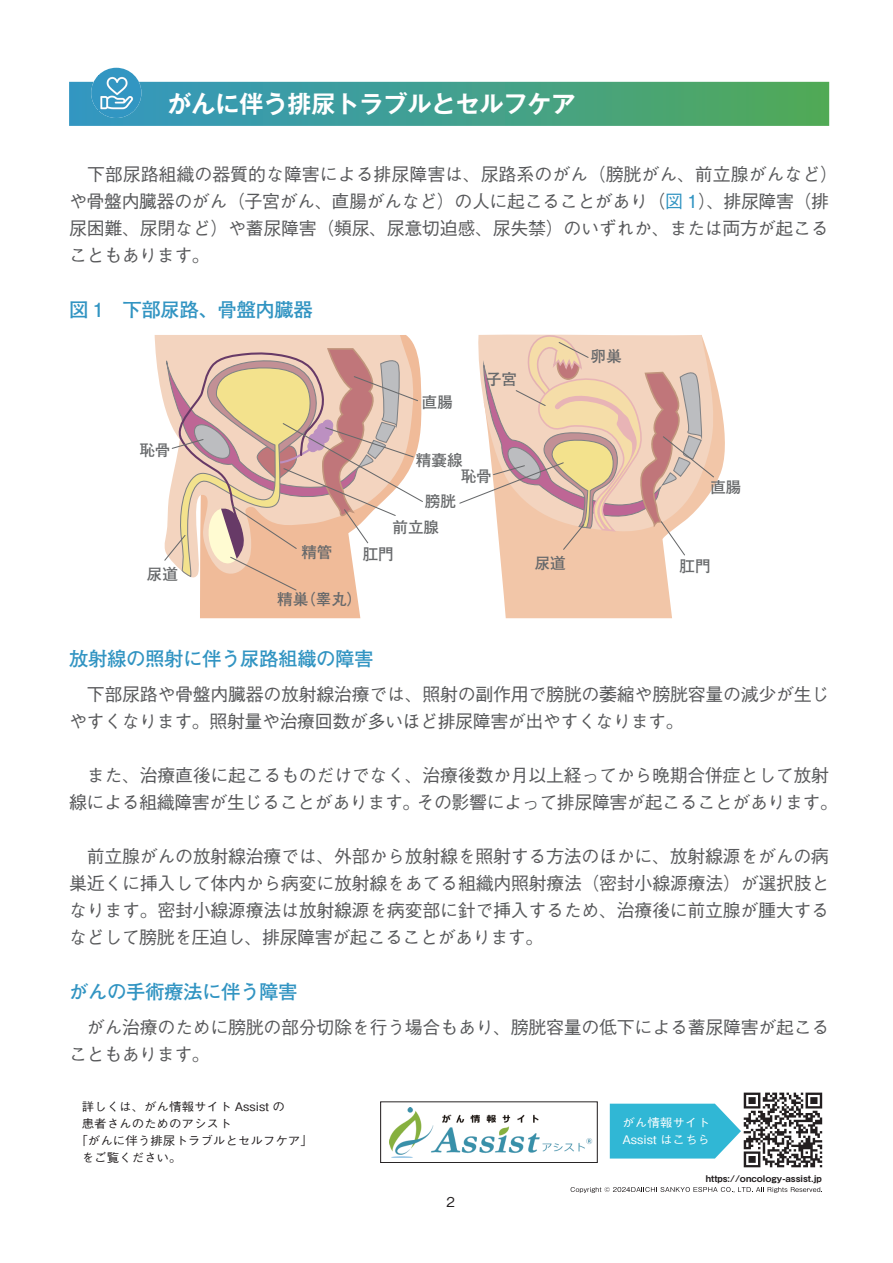
<style>
.page{position:relative;width:893px;height:1263px;background:#fff}
.page>*{position:absolute;margin:0;border:0;box-sizing:border-box;transform-origin:0 0}
.t1{font:700 24px "Gothic MB101 Pro De";color:#fff}
.t2{font:700 19.5px "Futo Go B101 Pro";letter-spacing:-.025em;color:#3194c2}
.t3{font:500 18px/27px "Gothic BBB Pro";letter-spacing:-.02em;color:#57585a}
.t4{font:700 15.6px "Futo Go B101 Pro";color:#67696b}
.t5{font:500 13.5px "Gothic BBB Pro";color:#231f20}
.t6{font:500 11.85px "Gothic BBB Pro";color:#231f20;scale:1.06 1}
.t7{font:500 11.85px/17.1px "Gothic BBB Pro";color:#fff;scale:1.06 1}
.t8{font:9.15px "Midashi Go Pro MB31";color:#231f20;scale:1.06 1}
.t9{font:6.15px "Gothic MB101 Pro";color:#231f20;scale:1.06 1}
.s1{color:#3194c2}
</style>
<div class="page">
<svg style="left:69px;top:68px;width:760px;height:58px"></svg>
<img style="left:99px;top:76px;width:35px;height:34px">
<svg style="left:571px;top:1187px;width:251px;height:6px"></svg>
<svg style="left:610px;top:1104px;width:131px;height:54px;background:#44bed9"></svg>
<div style="left:380px;top:1101px;width:218px;height:62px;border:1px solid #231f20"></div>
<img style="left:743px;top:1092px;width:80px;height:76px">
<img style="left:389px;top:1108px;width:203px;height:50px">
<div style="left:200px;top:591px;width:161px;height:27px;background:#f0bb99"></div>
<svg style="left:500px;top:383px;width:225px;height:235px;fill:#f2c6a8"></svg>
<svg style="left:155px;top:335px;width:8px;height:64px"></svg>
<svg style="left:163px;top:335px;width:260px;height:256px;background:#e4c5b2"></svg>
<svg style="left:459px;top:334px;width:256px;height:222px"></svg>
<h1 class="t1" style="left:167px;top:84px;width:409px">がんに伴う排尿トラブルとセルフケア</h1>
<p class="t3" style="left:69px;top:158px;width:771px">　下部尿路組織の器質的な障害による排尿障害は、尿路系のがん（膀胱がん、前立腺がんなど(や骨盤内臓器のがん（子宮がん、直腸がんなど）の人に起こることがあり（<span class="s1">図 1</span>）、排尿障害（排尿困難、尿閉など）や蓄尿障害（頻尿、尿意切迫感、尿失禁）のいずれか、または両方が起こることもあります。</p>
<p class="t2" style="left:69px;top:294px;width:245px">図 　1 下部尿路、骨盤内臓器</p>
<p class="t4" style="left:139px;top:438px;width:33px">恥骨</p>
<p class="t4" style="left:147px;top:561px;width:33px">尿道</p>
<p class="t4" style="left:422px;top:389px;width:33px">直腸</p>
<p class="t4" style="left:486px;top:367px;width:33px">子宮</p>
<p class="t4" style="left:301px;top:540px;width:33px">精管</p>
<p class="t4" style="left:300px;top:587px;width:64px">（睾丸(</p>
<p class="t4" style="left:277px;top:587px;width:33px">精巣</p>
<p class="t4" style="left:416px;top:447px;width:48px">精嚢線</p>
<p class="t4" style="left:461px;top:464px;width:33px">恥骨</p>
<p class="t4" style="left:425px;top:489px;width:33px">膀胱</p>
<p class="t4" style="left:392px;top:514px;width:48px">前立腺</p>
<p class="t4" style="left:363px;top:541px;width:33px">肛門</p>
<p class="t4" style="left:535px;top:551px;width:33px">尿道</p>
<p class="t4" style="left:590px;top:344px;width:33px">卵巣</p>
<p class="t4" style="left:710px;top:475px;width:33px">直腸</p>
<p class="t4" style="left:679px;top:553px;width:33px">肛門</p>
<p class="t2" style="left:69px;top:643px;width:306px">放射線の照射に伴う尿路組織の障害</p>
<p class="t3" style="left:69px;top:678px;width:762px">　下部尿路や骨盤内臓器の放射線治療では、照射の副作用で膀胱の萎縮や膀胱容量の減少が生じやすくなります。照射量や治療回数が多いほど排尿障害が出やすくなります。</p>
<p class="t3" style="left:416px;top:759px;width:423px;text-indent:-347px">　また、治療直後に起こるものだけでなく、治療後数か月以上経ってから晩期合併症として放射その影響によって排尿障害が起こることがあります。</p>
<p class="t3" style="left:69px;top:786px;width:353px">線による組織障害が生じることがあります。</p>
<p class="t3" style="left:69px;top:840px;width:762px;text-align:justify">　前立腺がんの放射線治療では、外部から放射線を照射する方法のほかに、放射線源をがんの病巣近くに挿入して体内から病変に放射線をあてる組織内照射療法（密封小線源療法）が選択肢となります。密封小線源療法は放射線源を病変部に針で挿入するため、治療後に前立腺が腫大するなどして膀胱を圧迫し、排尿障害が起こることがあります。</p>
<p class="t2" style="left:69px;top:976px;width:230px">がんの手術療法に伴う障害</p>
<p class="t3" style="left:69px;top:1011px;width:762px">　がん治療のために膀胱の部分切除を行う場合もあり、膀胱容量の低下による蓄尿障害が起こることもあります。</p>
<p class="t6" style="left:82px;top:1097px;width:193px">詳しくは、がん情報サイト Assist の</p>
<p class="t6" style="left:82px;top:1114px;width:143px">患者さんのためのアシスト</p>
<p class="t6" style="left:75px;top:1131px;width:225px">「がんに伴う排尿トラブルとセルフケア「</p>
<p class="t6" style="left:82px;top:1148px;width:96px">をご覧ください。</p>
<p class="t5" style="left:446px;top:1191px;width:10px">2</p>
<p class="t7" style="left:622px;top:1113px;width:84px">がん情報サイト<br>Assist はこちら</p>
<p class="t8" style="left:706px;top:1171px;width:111px">https://oncology-assist.jp</p>
<p class="t9" style="left:626px;top:1184px;width:6px">4</p>
</div>
